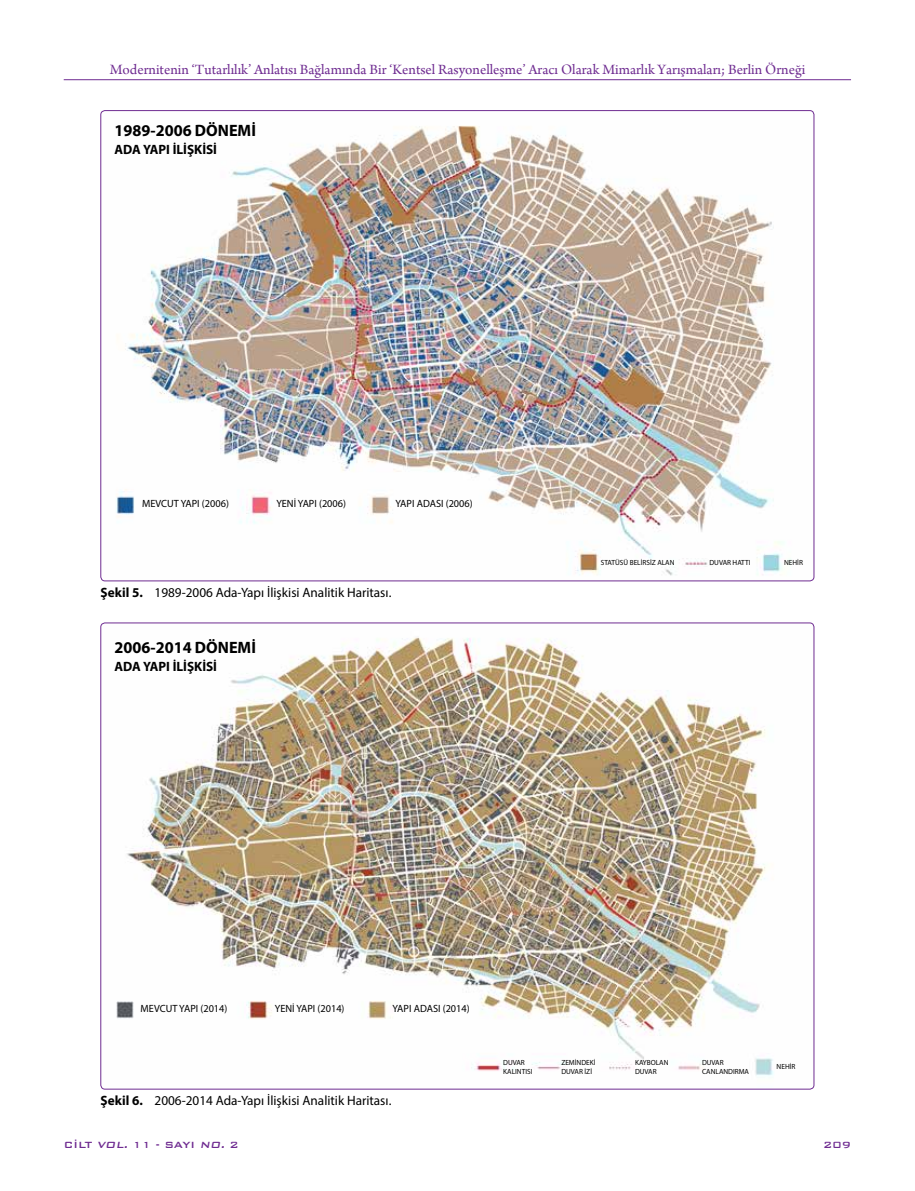
<style>
.page{position:relative;width:915px;height:1191px;background:#fff}
.page>*{position:absolute;margin:0;border:0;box-sizing:border-box;transform-origin:0 0}
.t1{font:700 16.5px "Myriad Pro";color:#000}
.t2{font:15px "Arno Pro";color:#6f2c91}
.t3{font:13.5px "Myriad Pro";color:#000}
.t4{font:700 13.5px "Myriad Pro";color:#000}
.t5{font:500 12px "Bank Gothic BT";color:#6f2c91}
.t6{font:10.5px "Myriad Pro";color:#000}
.t7{font:7.5px/9px "Myriad Pro";color:#000}
.s1{font-weight:700}
.s2{font-style:italic}
</style>
<div class="page">
<hr style="left:64px;top:79px;width:786px;height:1px;background:#6f2c91">
<img style="left:101px;top:111px;width:712px;height:470px">
<img style="left:101px;top:623px;width:712px;height:466px">
<p class="t2" style="left:110px;top:61px;width:696px">Modernitenin ‘Tutarlılık’ Anlatısı Bağlamında Bir ‘Kentsel Rasyonelleşme’ Aracı Olarak Mimarlık Yarışmaları; Berlin Örneği</p>
<p class="t1" style="left:115px;top:120px;width:143px">1989-2006 DÖNEMİ</p>
<p class="t4" style="left:115px;top:141px;width:104px">ADA YAPI İLİŞKİSİ</p>
<p class="t6" style="left:142px;top:497px;width:88px">MEVCUT YAPI (2006)</p>
<p class="t6" style="left:276px;top:497px;width:71px">YENİ YAPI (2006)</p>
<p class="t6" style="left:395px;top:497px;width:79px">YAPI ADASI (2006)</p>
<p class="t3" style="left:100px;top:584px;width:292px"><span class="s1">Şekil 5.</span> 1989-2006 Ada-Yapı İlişkisi Analitik Haritası.</p>
<p class="t1" style="left:115px;top:636px;width:143px">2006-2014 DÖNEMİ</p>
<p class="t4" style="left:115px;top:657px;width:104px">ADA YAPI İLİŞKİSİ</p>
<p class="t7" style="left:600px;top:558px;width:75px">STATÜSÜ BELİRSİZ ALAN</p>
<p class="t7" style="left:709px;top:558px;width:43px">DUVAR HATTI</p>
<p class="t7" style="left:783px;top:558px;width:20px">NEHİR</p>
<p class="t6" style="left:141px;top:1002px;width:88px">MEVCUT YAPI (2014)</p>
<p class="t6" style="left:275px;top:1002px;width:71px">YENİ YAPI (2014)</p>
<p class="t6" style="left:392px;top:1002px;width:79px">YAPI ADASI (2014)</p>
<p class="t3" style="left:100px;top:1092px;width:292px"><span class="s1">Şekil 6.</span> 2006-2014 Ada-Yapı İlişkisi Analitik Haritası.</p>
<p class="t7" style="left:503px;top:1058px;width:31px">DUVAR<br>KALINTISI</p>
<p class="t7" style="left:561px;top:1058px;width:36px">ZEMİNDEKİ<br>DUVAR İZİ</p>
<p class="t7" style="left:634px;top:1058px;width:35px">KAYBOLAN<br>DUVAR</p>
<p class="t7" style="left:701px;top:1058px;width:49px">DUVAR<br>CANLANDIRMA</p>
<p class="t7" style="left:776px;top:1062px;width:20px">NEHİR</p>
<p class="t5" style="left:64px;top:1138px;width:176px">CİLT <span class="s2">VOL.</span> 11 - SAYI <span class="s2">NO.</span> 2</p>
<p class="t5" style="left:823px;top:1138px;width:29px">209</p>
</div>
